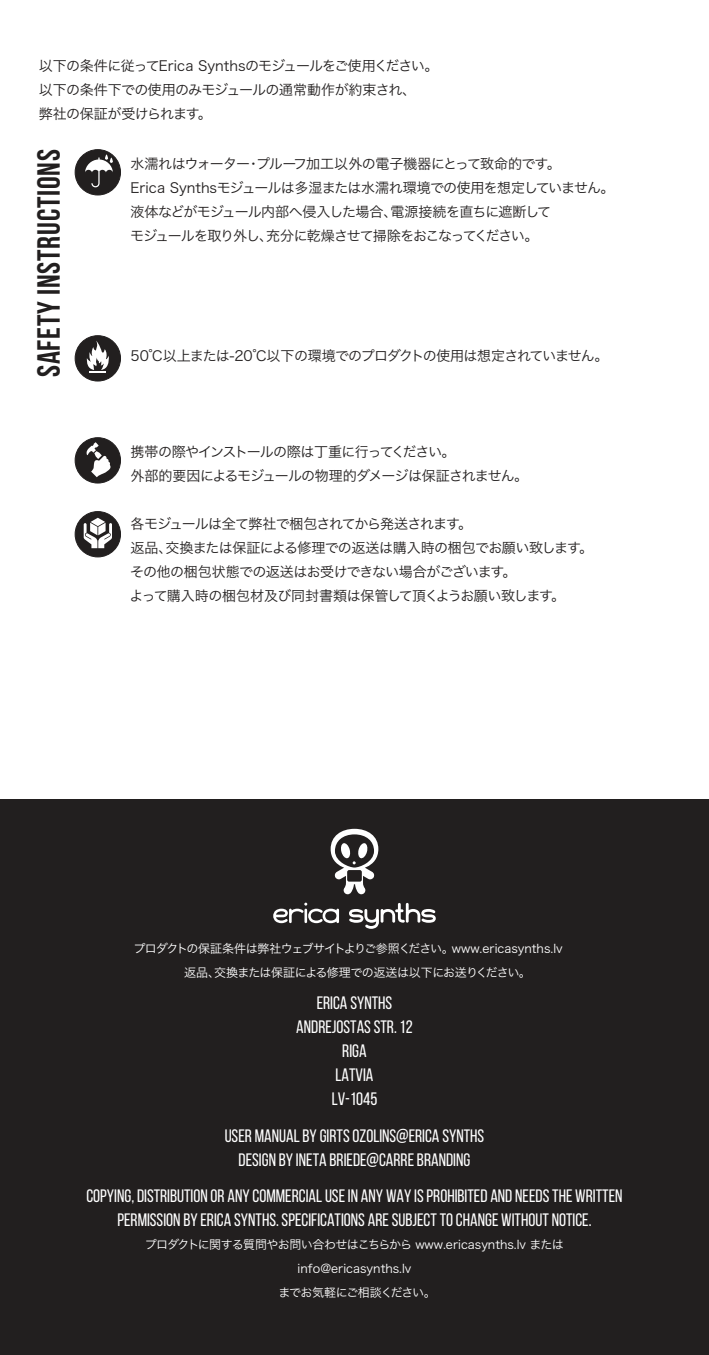
<style>
.page{position:relative;width:709px;height:1355px;background:#fff}
.page>*{position:absolute;margin:0;border:0;box-sizing:border-box;transform-origin:0 0}
.t1{font:700 32px "Bebas Neue";letter-spacing:.025em;color:#221f1f}
.t2{font:18px/24px "Bebas Neue";color:#fff;text-align:center}
.t3{font:14px/24px "Hira Kaku Pro W3";letter-spacing:-.05em;color:#221f1f}
.t4{font:14px/24px "Hira Kaku Pro W3";letter-spacing:-.03em;color:#221f1f}
.t5{font:12px/24px "Hira Kaku Pro W3";letter-spacing:-.03em;color:#fff;text-align:center}
</style>
<div class="page">
<div style="left:0;top:800px;width:709px;height:555px;background:#221f1f"></div>
<div style="left:75px;top:150px;width:45px;height:45px;background:#221f1f;border-radius:50%"></div>
<div style="left:75px;top:149px;width:46px;height:46px;border:1px solid #221f1f;border-radius:50%"></div>
<svg style="left:85px;top:154px;width:28px;height:33px"></svg>
<div style="left:75px;top:336px;width:45px;height:45px;background:#221f1f;border-radius:50%"></div>
<div style="left:75px;top:335px;width:46px;height:46px;border:1px solid #221f1f;border-radius:50%"></div>
<svg style="left:87px;top:341px;width:22px;height:32px"></svg>
<div style="left:75px;top:438px;width:45px;height:45px;background:#221f1f;border-radius:50%"></div>
<div style="left:75px;top:437px;width:46px;height:46px;border:1px solid #221f1f;border-radius:50%"></div>
<svg style="left:86px;top:442px;width:25px;height:35px"></svg>
<div style="left:75px;top:512px;width:45px;height:45px;background:#221f1f;border-radius:50%"></div>
<div style="left:75px;top:511px;width:46px;height:46px;border:1px solid #221f1f;border-radius:50%"></div>
<svg style="left:84px;top:518px;width:28px;height:30px"></svg>
<svg style="left:330px;top:829px;width:48px;height:65px"></svg>
<svg style="left:349px;top:903px;width:87px;height:26px"></svg>
<svg style="left:273px;top:903px;width:66px;height:20px"></svg>
<p class="t4" style="left:39px;top:53px;width:401px">以下の条件に従ってErica Synthsのモジュールをご使用ください。以下の条件下での使用のみモジュールの通常動作が約束され、<br>弊社の保証が受けられます。</p>
<p class="t3" style="left:130px;top:150px;width:486px">水濡れはウォーター・プルーフ加工以外の電子機器にとって致命的です。<br>Erica Synthsモジュールは多湿または水濡れ環境での使用を想定していません。液体などがモジュール内部へ侵入した場合、電源接続を直ちに遮断して<br>モジュールを取り外し、充分に乾燥させて掃除をおこなってください。</p>
<h1 class="t1" style="left:31px;top:377px;width:229px;rotate:-90deg">Safety Instructions</h1>
<p class="t3" style="left:131px;top:342px;width:479px">50℃以上または-20℃以下の環境でのプロダクトの使用は想定されていません。</p>
<p class="t3" style="left:131px;top:438px;width:399px">携帯の際やインストールの際は丁重に行ってください。<br>外部的要因によるモジュールの物理的ダメージは保証されません。</p>
<p class="t3" style="left:130px;top:510px;width:465px">各モジュールは全て弊社で梱包されてから発送されます。<br>返品、交換または保証による修理での返送は購入時の梱包でお願い致します。その他の梱包状態での返送はお受けできない場合がございます。<br>よって購入時の梱包材及び同封書類は保管して頂くようお願い致します。</p>
<p class="t5" style="left:133px;top:935px;width:442px">プロダクトの保証条件は弊社ウェブサイトよりご参照ください。www.ericasynths.lv　返品、交換または保証による修理での返送は以下にお送りください。</p>
<p class="t2" style="left:296px;top:991px;width:118px">ERICA SYNTHS<br>ANDREJOSTAS STR. 12<br>RIGA<br>LATVIA<br>LV-1045</p>
<p class="t2" style="left:225px;top:1123px;width:261px">USER MANUAL BY GIRTS OZOLINS@ERICA SYNTHS<br>DESIGN BY INETA BRIEDE@CARRE BRANDING</p>
<p class="t2" style="left:86px;top:1183px;width:537px">COPYING, DISTRIBUTION OR ANY COMMERCIAL USE IN ANY WAY IS PROHIBITED AND NEEDS THE WRITTEN<br>PERMISSION BY ERICA SYNTHS. SPECIFICATIONS ARE SUBJECT TO CHANGE WITHOUT NOTICE.</p>
<p class="t5" style="left:145px;top:1231px;width:420px">プロダクトに関する質問やお問い合わせはこちらから www.ericasynths.lv またはinfo@ericasynths.lv<br>までお気軽にご相談ください。</p>
</div>
